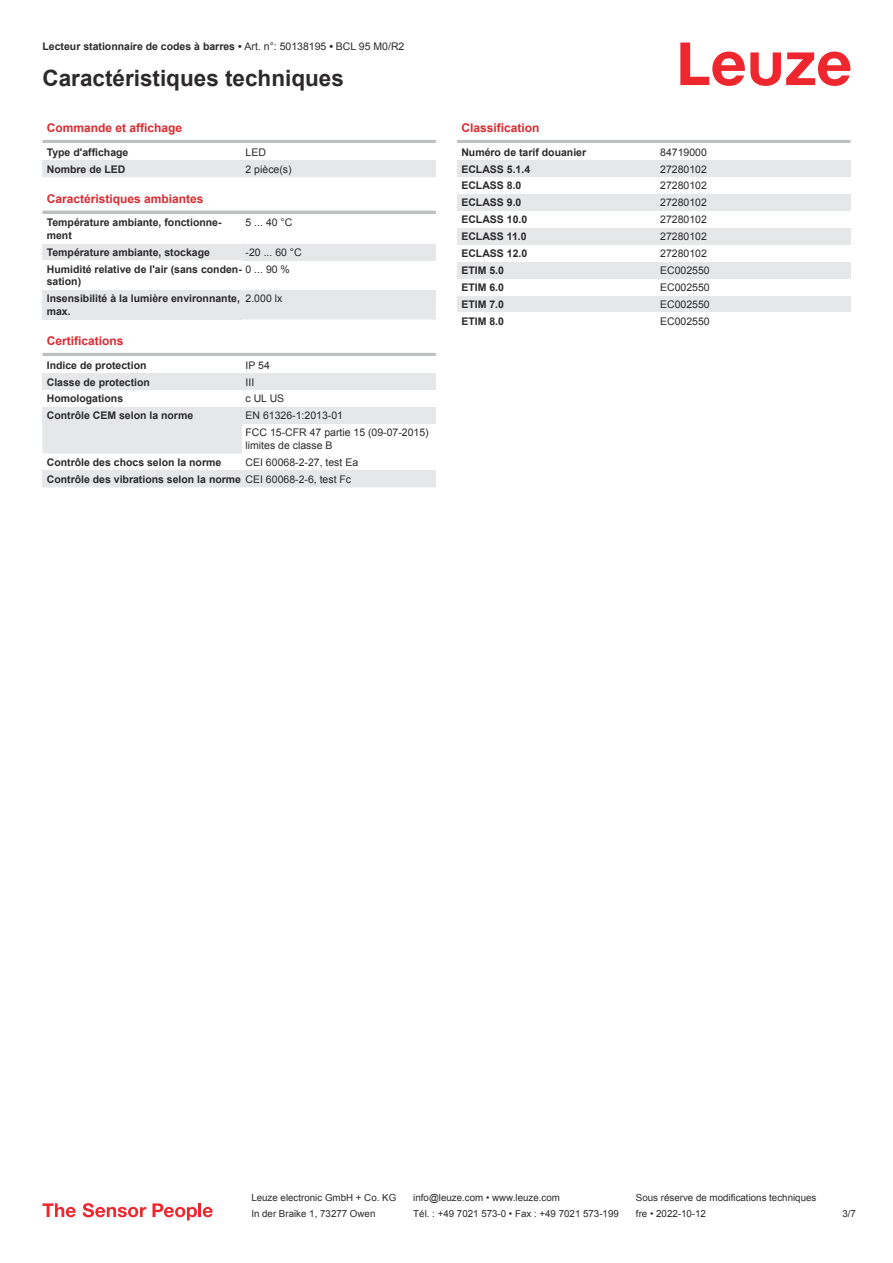
<style>
.page{position:relative;width:893px;height:1263px;background:#fff}
.page>*{position:absolute;margin:0;border:0;box-sizing:border-box;transform-origin:0 0}
.t1{font:700 22.5px "Arial";color:#2b292a}
.t2{font:700 12px "Arial";color:#db2a30}
.t3{font:700 10.5px/17px "Arial";color:#2b292a}
.t4{font:10.5px/17px "Arial";color:#2b292a}
.t5{font:9.75px "Arial";color:#2b292a}
.s1{font-weight:400}
.s2{font-weight:700}
</style>
<div class="page">
<svg style="left:680px;top:43px;width:170px;height:43px"></svg>
<svg style="left:43px;top:307px;width:393px;height:147px;fill:#e6e7e9"></svg>
<hr style="left:43px;top:140px;width:393px;height:3px;background:#bdbfc1">
<div style="left:43px;top:160px;width:199px;height:17px;background:#e6e7e9"></div>
<div style="left:242px;top:160px;width:194px;height:17px;background:#e6e7e9"></div>
<hr style="left:43px;top:211px;width:393px;height:3px;background:#bdbfc1">
<div style="left:43px;top:244px;width:199px;height:17px;background:#e6e7e9"></div>
<div style="left:242px;top:244px;width:194px;height:17px;background:#e6e7e9"></div>
<div style="left:43px;top:290px;width:199px;height:30px;background:#e6e7e9"></div>
<div style="left:242px;top:290px;width:194px;height:17px;background:#e6e7e9"></div>
<div style="left:43px;top:337px;width:393px;height:18px;background:#fff"></div>
<hr style="left:43px;top:353px;width:393px;height:3px;background:#bdbfc1">
<div style="left:43px;top:356px;width:199px;height:17px;background:#fff"></div>
<div style="left:242px;top:356px;width:194px;height:17px;background:#fff"></div>
<div style="left:43px;top:373px;width:199px;height:17px;background:#e6e7e9"></div>
<div style="left:242px;top:373px;width:194px;height:17px;background:#e6e7e9"></div>
<div style="left:43px;top:390px;width:199px;height:17px;background:#fff"></div>
<div style="left:242px;top:390px;width:194px;height:17px;background:#fff"></div>
<div style="left:43px;top:407px;width:199px;height:17px;background:#e6e7e9"></div>
<div style="left:242px;top:407px;width:194px;height:17px;background:#e6e7e9"></div>
<div style="left:242px;top:424px;width:194px;height:30px;background:#fff"></div>
<div style="left:43px;top:470px;width:199px;height:17px;background:#e6e7e9"></div>
<div style="left:242px;top:470px;width:194px;height:17px;background:#e6e7e9"></div>
<hr style="left:457px;top:140px;width:393px;height:3px;background:#bdbfc1">
<div style="left:457px;top:160px;width:200px;height:17px;background:#e6e7e9"></div>
<div style="left:657px;top:160px;width:193px;height:17px;background:#e6e7e9"></div>
<div style="left:457px;top:194px;width:200px;height:17px;background:#e6e7e9"></div>
<div style="left:657px;top:194px;width:193px;height:17px;background:#e6e7e9"></div>
<div style="left:457px;top:228px;width:200px;height:17px;background:#e6e7e9"></div>
<div style="left:657px;top:228px;width:193px;height:17px;background:#e6e7e9"></div>
<div style="left:457px;top:262px;width:200px;height:17px;background:#e6e7e9"></div>
<div style="left:657px;top:262px;width:193px;height:17px;background:#e6e7e9"></div>
<div style="left:457px;top:296px;width:200px;height:16px;background:#e6e7e9"></div>
<div style="left:657px;top:296px;width:193px;height:16px;background:#e6e7e9"></div>
<svg style="left:43px;top:1203px;width:33px;height:14px"></svg>
<svg style="left:83px;top:1203px;width:63px;height:14px"></svg>
<svg style="left:153px;top:1203px;width:44px;height:17px"></svg>
<hr style="left:198px;top:1203px;width:3px;height:14px;background:#ed272d">
<svg style="left:203px;top:1207px;width:10px;height:10px"></svg>
<p class="t3" style="left:43px;top:39px;width:363px">Lecteur stationnaire de codes à barres • <span class="s1">Art. n°: 50138195</span> • <span class="s1">BCL 95 M0/R2</span></p>
<h1 class="t1" style="left:43px;top:70px;width:303px">Caractéristiques techniques</h1>
<p class="t2" style="left:47px;top:123px;width:137px">Commande et affichage</p>
<p class="t3" style="left:47px;top:144px;width:83px">Type d'affichage</p>
<p class="t4" style="left:246px;top:144px;width:22px">LED</p>
<p class="t3" style="left:47px;top:161px;width:80px">Nombre de LED</p>
<p class="t4" style="left:246px;top:161px;width:48px">2 pièce(s)</p>
<p class="t2" style="left:47px;top:194px;width:158px">Caractéristiques ambiantes</p>
<p class="t3" style="left:47px;top:217px;width:176px;line-height:12.6px">Température ambiante, fonctionne&shy;ment</p>
<p class="t4" style="left:246px;top:215px;width:48px">5 ... 40 °C</p>
<p class="t3" style="left:47px;top:245px;width:165px">Température ambiante, stockage</p>
<p class="t3" style="left:47px;top:245px;width:256px;text-indent:199px"><span class="s1">-20 ... 60 °C<br></span>Humidité relative de l'air (sans conden- <span class="s1">0 ... 90 %</span></p>
<p class="t3" style="left:47px;top:274px;width:195px">sation)<br>Insensibilité à la lumière environnante,</p>
<p class="t3" style="left:47px;top:304px;width:25px">max.</p>
<p class="t4" style="left:246px;top:291px;width:38px">2.000 lx</p>
<p class="t2" style="left:47px;top:336px;width:78px">Certifications</p>
<p class="t3" style="left:47px;top:357px;width:101px">Indice de protection</p>
<p class="t4" style="left:246px;top:357px;width:26px">IP 54</p>
<p class="t3" style="left:47px;top:374px;width:105px">Classe de protection</p>
<p class="t4" style="left:246px;top:374px;width:10px">III</p>
<p class="t3" style="left:47px;top:391px;width:78px">Homologations</p>
<p class="t4" style="left:246px;top:391px;width:40px">c UL US</p>
<p class="t3" style="left:47px;top:408px;width:148px">Contrôle CEM selon la norme</p>
<p class="t4" style="left:246px;top:408px;width:185px">EN 61326-1:2013-01<br>FCC 15-CFR 47 partie 15 (09-07-2015)</p>
<p class="t4" style="left:246px;top:438px;width:88px">limites de classe B</p>
<p class="t3" style="left:47px;top:455px;width:176px">Contrôle des chocs selon la norme</p>
<p class="t4" style="left:47px;top:455px;width:313px;text-indent:199px">CEI 60068-2-27, test Ea<br><span class="s2">Contrôle des vibrations selon la norme</span> CEI 60068-2-6, test Fc</p>
<p class="t2" style="left:461px;top:123px;width:80px">Classification</p>
<p class="t3" style="left:461px;top:144px;width:126px">Numéro de tarif douanier</p>
<p class="t4" style="left:660px;top:144px;width:48px">84719000</p>
<p class="t3" style="left:461px;top:161px;width:70px">ECLASS 5.1.4</p>
<p class="t4" style="left:660px;top:161px;width:48px">27280102</p>
<p class="t3" style="left:461px;top:178px;width:62px">ECLASS 8.0</p>
<p class="t4" style="left:660px;top:178px;width:48px">27280102</p>
<p class="t3" style="left:461px;top:195px;width:62px">ECLASS 9.0</p>
<p class="t4" style="left:660px;top:195px;width:48px">27280102</p>
<p class="t3" style="left:461px;top:212px;width:67px">ECLASS 10.0</p>
<p class="t4" style="left:660px;top:212px;width:48px">27280102</p>
<p class="t3" style="left:461px;top:229px;width:67px">ECLASS 11.0</p>
<p class="t4" style="left:660px;top:229px;width:48px">27280102</p>
<p class="t3" style="left:461px;top:246px;width:67px">ECLASS 12.0</p>
<p class="t4" style="left:660px;top:246px;width:48px">27280102</p>
<p class="t3" style="left:461px;top:263px;width:44px">ETIM 5.0</p>
<p class="t4" style="left:660px;top:263px;width:51px">EC002550</p>
<p class="t3" style="left:461px;top:280px;width:44px">ETIM 6.0</p>
<p class="t4" style="left:660px;top:280px;width:51px">EC002550</p>
<p class="t3" style="left:461px;top:297px;width:44px">ETIM 7.0</p>
<p class="t4" style="left:660px;top:297px;width:51px">EC002550</p>
<p class="t3" style="left:461px;top:313px;width:44px">ETIM 8.0</p>
<p class="t4" style="left:660px;top:313px;width:51px">EC002550</p>
<p class="t5" style="left:251px;top:1194px;width:146px">Leuze electronic GmbH + Co. KG</p>
<p class="t5" style="left:413px;top:1194px;width:148px">info@leuze.com • www.leuze.com</p>
<p class="t5" style="left:636px;top:1194px;width:182px">Sous réserve de modifications techniques</p>
<p class="t5" style="left:251px;top:1210px;width:126px">In der Braike 1, 73277 Owen</p>
<p class="t5" style="left:413px;top:1210px;width:207px">Tél. : +49 7021 573-0 • Fax : +49 7021 573-199</p>
<p class="t5" style="left:636px;top:1210px;width:72px">fre • 2022-10-12</p>
<p class="t5" style="left:842px;top:1210px;width:15px">3 /7</p>
</div>
